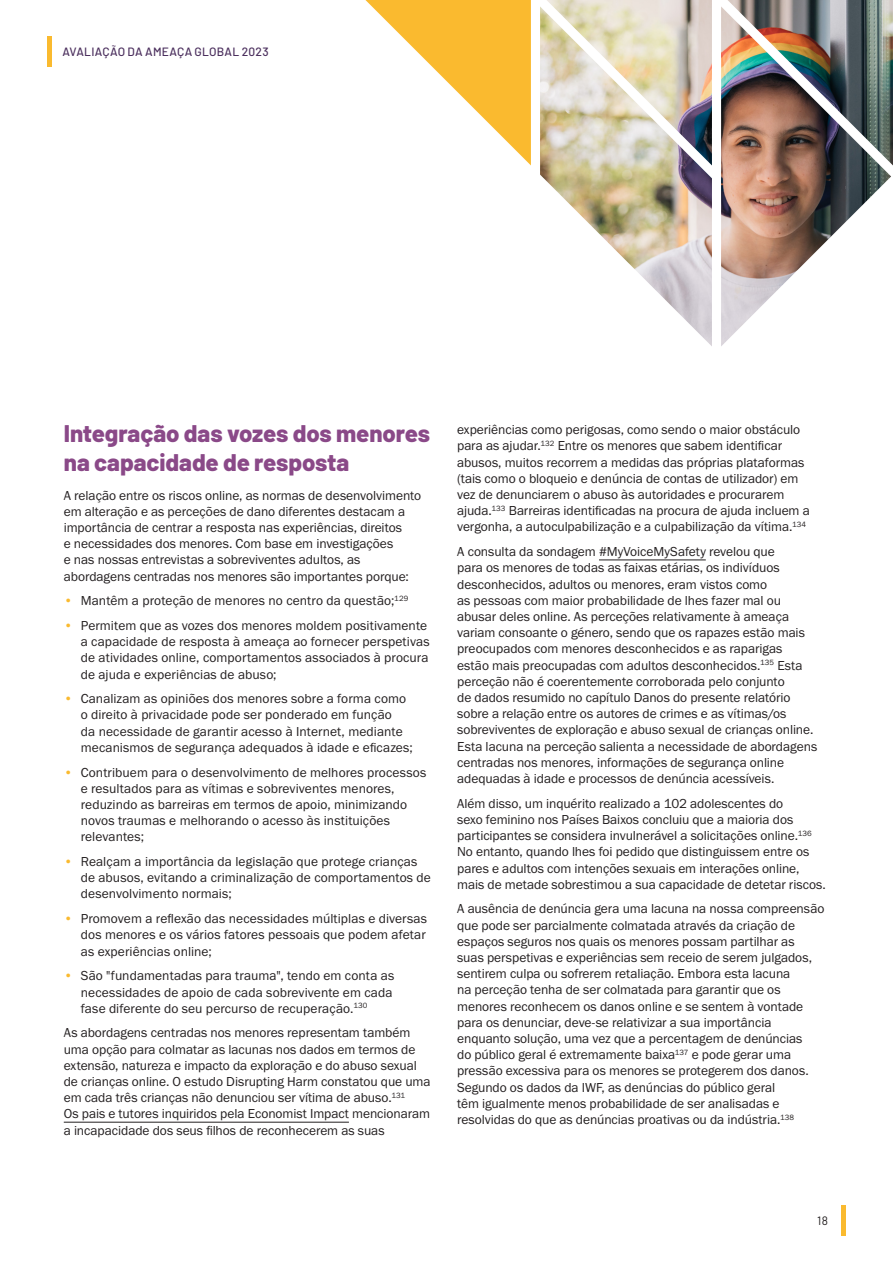
<style>
.page{position:relative;width:893px;height:1263px;background:#fff}
.page>*{position:absolute;margin:0;border:0;box-sizing:border-box;transform-origin:0 0}
.SUBTITLE_light_purple{font:800 24px/28.5px "Barlow";letter-spacing:-.005em;color:#8a4988}
.Body_copy_9pt{font:13.5px/16.2px "Franklin Gothic URW Boo";letter-spacing:-.005em;color:#231f20}
.t1{font:500 12px "Barlow";letter-spacing:.02em;color:#4c305e}
.t2{font:12px "Barlow";color:#231f20}
.s1{color:#faba2f}
</style>
<div class="page">
<hr style="left:64px;top:1122px;width:285px;height:1px;background:#231f20">
<hr style="left:599px;top:559px;width:107px;height:1px;background:#231f20">
<svg style="left:365px;top:0;width:166px;height:165px"></svg>
<img style="left:540px;top:0;width:353px;height:346px">
<hr style="left:48px;top:37px;width:4px;height:30px;background:#faba2f">
<hr style="left:841px;top:1205px;width:4px;height:31px;background:#faba2f">
<p class="t1" style="left:63px;top:43px;width:208px">AVALIAÇÃO DA AMEAÇA GLOBAL 2023</p>
<p class="SUBTITLE_light_purple" style="left:64px;top:417px;width:368px">Integração das vozes dos menores na capacidade de resposta</p>
<p class="Body_copy_9pt" style="left:64px;top:487px;width:359px">A relação entre os riscos online, as normas de desenvolvimento em alteração e as perceções de dano diferentes destacam a importância de centrar a resposta nas experiências, direitos<br>e necessidades dos menores. Com base em investigações<br>e nas nossas entrevistas a sobreviventes adultos, as abordagens centradas nos menores são importantes porque:</p>
<p class="Body_copy_9pt" style="left:64px;top:592px;width:346px"><span class="s1">•</span> Mantêm a proteção de menores no centro da questão;<sup>129</sup></p>
<p class="Body_copy_9pt" style="left:81px;top:617px;width:350px;text-indent:-17px"><span class="s1">•</span> Permitem que as vozes dos menores moldem positivamente a capacidade de resposta à ameaça ao fornecer perspetivas de atividades online, comportamentos associados à procura de ajuda e experiências de abuso;</p>
<p class="Body_copy_9pt" style="left:81px;top:690px;width:334px;text-indent:-17px"><span class="s1">•</span> Canalizam as opiniões dos menores sobre a forma como o direito à privacidade pode ser ponderado em função<br>da necessidade de garantir acesso à Internet, mediante mecanismos de segurança adequados à idade e eficazes;</p>
<p class="Body_copy_9pt" style="left:81px;top:764px;width:347px;text-indent:-17px"><span class="s1">•</span> Contribuem para o desenvolvimento de melhores processos e resultados para as vítimas e sobreviventes menores, reduzindo as barreiras em termos de apoio, minimizando novos traumas e melhorando o acesso às instituições relevantes;</p>
<p class="Body_copy_9pt" style="left:81px;top:853px;width:352px;text-indent:-17px"><span class="s1">•</span> Realçam a importância da legislação que protege crianças de abusos, evitando a criminalização de comportamentos de desenvolvimento normais;</p>
<p class="Body_copy_9pt" style="left:81px;top:910px;width:348px;text-align:justify;text-indent:-17px"><span class="s1">•</span> Promovem a reflexão das necessidades múltiplas e diversas dos menores e os vários fatores pessoais que podem afetar as experiências online;</p>
<p class="Body_copy_9pt" style="left:81px;top:967px;width:315px;text-indent:-17px"><span class="s1">•</span> São "fundamentadas para trauma", tendo em conta as necessidades de apoio de cada sobrevivente em cada fase diferente do seu percurso de recuperação.<sup>130</sup></p>
<p class="Body_copy_9pt" style="left:64px;top:1024px;width:368px">As abordagens centradas nos menores representam também uma opção para colmatar as lacunas nos dados em termos de extensão, natureza e impacto da exploração e do abuso sexual de crianças online. O estudo Disrupting Harm constatou que uma em cada três crianças não denunciou ser vítima de abuso.<sup>131<br></sup>Os pais e tutores inquiridos pela Economist Impact mencionaram a incapacidade dos seus filhos de reconhecerem as suas</p>
<p class="Body_copy_9pt" style="left:457px;top:421px;width:354px">experiências como perigosas, como sendo o maior obstáculo para as ajudar.<sup>132</sup> Entre os menores que sabem identificar abusos, muitos recorrem a medidas das próprias plataformas (tais como o bloqueio e denúncia de contas de utilizador) em vez de denunciarem o abuso às autoridades e procurarem ajuda.<sup>133</sup> Barreiras identificadas na procura de ajuda incluem a vergonha, a autoculpabilização e a culpabilização da vítima.<sup>134</sup></p>
<p class="Body_copy_9pt" style="left:457px;top:543px;width:362px">A consulta da sondagem #MyVoiceMySafety revelou que<br>para os menores de todas as faixas etárias, os indivíduos desconhecidos, adultos ou menores, eram vistos como<br>as pessoas com maior probabilidade de lhes fazer mal ou abusar deles online. As perceções relativamente à ameaça variam consoante o género, sendo que os rapazes estão mais preocupados com menores desconhecidos e as raparigas estão mais preocupadas com adultos desconhecidos.<sup>135</sup> Esta perceção não é coerentemente corroborada pelo conjunto<br>de dados resumido no capítulo Danos do presente relatório sobre a relação entre os autores de crimes e as vítimas/os sobreviventes de exploração e abuso sexual de crianças online.<br>Esta lacuna na perceção salienta a necessidade de abordagens centradas nos menores, informações de segurança online adequadas à idade e processos de denúncia acessíveis.</p>
<p class="Body_copy_9pt" style="left:457px;top:795px;width:370px">Além disso, um inquérito realizado a 102 adolescentes do<br>sexo feminino nos Países Baixos concluiu que a maioria dos participantes se considera invulnerável a solicitações online.<sup>136<br></sup>No entanto, quando lhes foi pedido que distinguissem entre os pares e adultos com intenções sexuais em interações online, mais de metade sobrestimou a sua capacidade de detetar riscos.</p>
<p class="Body_copy_9pt" style="left:457px;top:900px;width:369px">A ausência de denúncia gera uma lacuna na nossa compreensão que pode ser parcialmente colmatada através da criação de espaços seguros nos quais os menores possam partilhar as suas perspetivas e experiências sem receio de serem julgados, sentirem culpa ou sofrerem retaliação. Embora esta lacuna<br>na perceção tenha de ser colmatada para garantir que os menores reconhecem os danos online e se sentem à vontade para os denunciar, deve-se relativizar a sua importância enquanto solução, uma vez que a percentagem de denúncias<br>do público geral é extremamente baixa<sup>137</sup> e pode gerar uma pressão excessiva para os menores se protegerem dos danos.<br>Segundo os dados da IWF, as denúncias do público geral<br>têm igualmente menos probabilidade de ser analisadas e resolvidas do que as denúncias proativas ou da indústria.<sup>138</sup></p>
<p class="t2" style="left:817px;top:1212px;width:12px">18</p>
</div>
